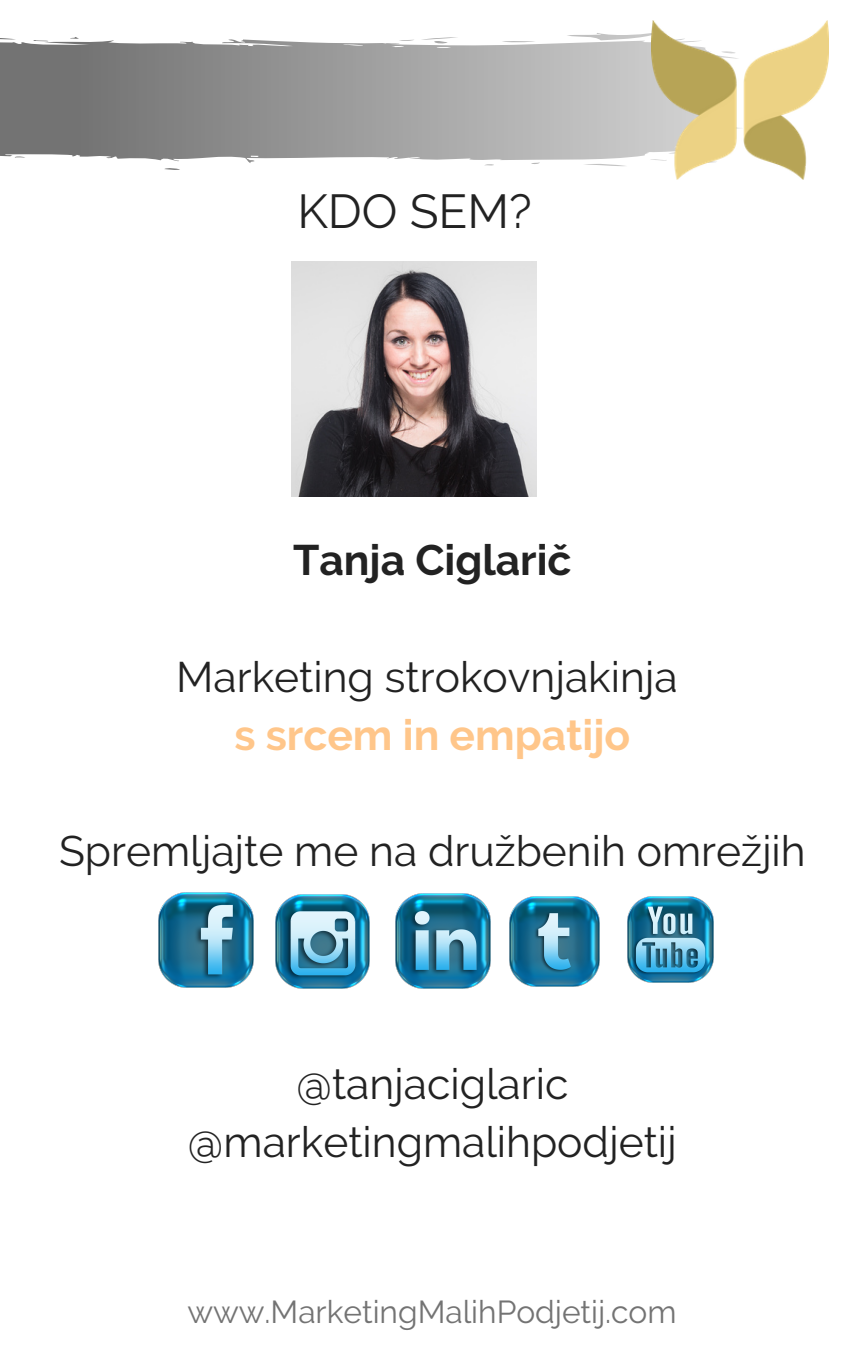
<style>
.page{position:relative;width:864px;height:1350px;background:#fff}
.page>*{position:absolute;margin:0;border:0;box-sizing:border-box;transform-origin:0 0}
.t1{font:47.48px "Raleway";color:#222}
.t2{font:42.52px "Raleway";color:#222}
.t3{font:700 42.52px "Raleway";color:#ffc68a}
.t4{font:700 42.52px "Raleway";color:#222}
.t5{font:31.72px "Raleway";color:#737373}
</style>
<div class="page">
<svg style="left:0;top:27px;width:652px;height:143px"></svg>
<img style="left:292px;top:262px;width:244px;height:234px">
<img style="left:159px;top:893px;width:94px;height:94px">
<img style="left:275px;top:894px;width:95px;height:95px">
<img style="left:396px;top:894px;width:94px;height:94px">
<img style="left:510px;top:897px;width:89px;height:89px">
<img style="left:628px;top:897px;width:86px;height:86px">
<img style="left:652px;top:21px;width:177px;height:158px">
<p class="t1" style="left:297px;top:183px;width:236px">KDO SEM?</p>
<p class="t4" style="left:293px;top:535px;width:280px">Tanja Ciglarič</p>
<p class="t2" style="left:176px;top:652px;width:503px">Marketing strokovnjakinja</p>
<p class="t3" style="left:234px;top:710px;width:397px">s srcem in empatijo</p>
<p class="t2" style="left:59px;top:826px;width:748px">Spremljajte me na družbenih omrežjih</p>
<p class="t2" style="left:296px;top:1059px;width:273px">@tanjaciglaric</p>
<p class="t2" style="left:188px;top:1117px;width:490px">@marketingmalihpodjetij</p>
<p class="t5" style="left:187px;top:1293px;width:491px">www.MarketingMalihPodjetij.com</p>
</div>
